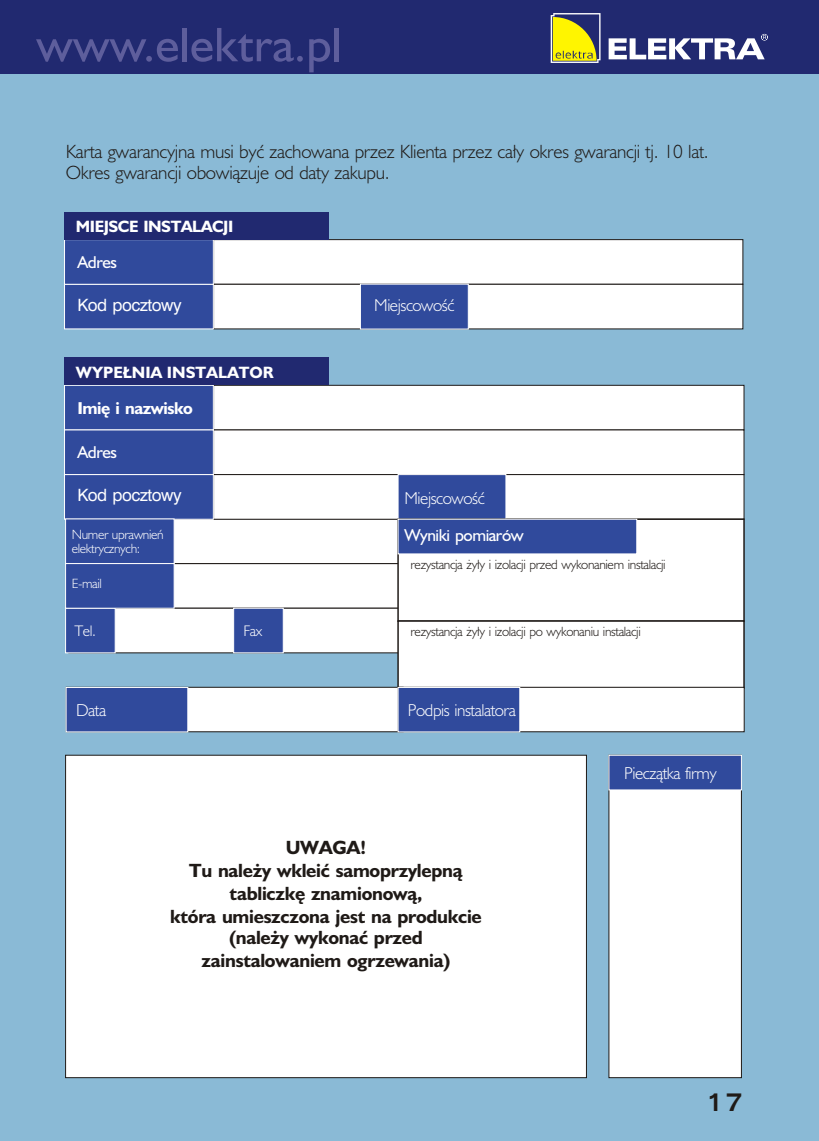
<style>
.page{position:relative;width:819px;height:1141px;background:#8abad6}
.page>*{position:absolute;margin:0;border:0;box-sizing:border-box;transform-origin:0 0}
.t1{font:21px "Humanst 970 PL";color:#1f1a17}
.t2{font:700 17.5px/23.1px "Humanst 521 PL";letter-spacing:-.015em;color:#1f1a17;text-align:center}
.t3{font:300 17.5px/20.7px "Humanst 521 Lt PL";letter-spacing:-.015em;color:#1f1a17}
.t4{font:300 15.75px "Humanst 521 Lt PL";letter-spacing:-.03em;color:#fff}
.t5{font:15.75px "Humanst 521 PL";letter-spacing:-.03em;color:#fff}
.t6{font:15.75px "Swis 721 PL";letter-spacing:-.03em;color:#fff}
.t7{font:700 15.75px "Humanst 521 PL";letter-spacing:-.03em;color:#fff}
.t8{font:700 15.05px "Humanst 521 PL";color:#fff}
.t9{font:700 15.05px "Humanst 521 PL";letter-spacing:-.03em;color:#fff}
.t10{font:300 14px "Humanst 521 Lt PL";letter-spacing:-.03em;color:#fff}
.t11{font:300 12.25px "Humanst 521 Lt PL";letter-spacing:-.03em;color:#1f1a17}
.t12{font:300 12.25px/14.3px "Humanst 521 Lt PL";letter-spacing:-.03em;color:#fff}
</style>
<div class="page">
<div style="left:0;top:0;width:819px;height:74px;background:#212970"></div>
<svg style="left:551px;top:13px;width:50px;height:50px"></svg>
<svg style="left:609px;top:34px;width:159px;height:25px"></svg>
<svg style="left:36px;top:39px;width:142px;height:23px"></svg>
<div style="left:182px;top:28px;width:5px;height:33px;background:#5e5e9c"></div>
<svg style="left:191px;top:28px;width:112px;height:34px"></svg>
<svg style="left:309px;top:39px;width:21px;height:33px"></svg>
<hr style="left:335px;top:28px;width:4px;height:33px;background:#5e5e9c">
<div style="left:609px;top:755px;width:133px;height:323px;background:#fff;border:1px solid #1f1a17"></div>
<div style="left:65px;top:755px;width:522px;height:323px;background:#fff;border:1px solid #1f1a17"></div>
<div style="left:213px;top:239px;width:530px;height:46px;background:#fff;border:1px solid #1f1a17"></div>
<div style="left:213px;top:284px;width:530px;height:45px;background:#fff;border:1px solid #1f1a17"></div>
<div style="left:68px;top:563px;width:339px;height:46px;background:#fff"></div>
<div style="left:68px;top:519px;width:339px;height:45px;background:#fff;border:1px solid #1f1a17"></div>
<div style="left:68px;top:608px;width:339px;height:45px;background:#fff;border:1px solid #1f1a17"></div>
<div style="left:213px;top:385px;width:531px;height:45px;background:#fff;border:1px solid #1f1a17"></div>
<div style="left:213px;top:430px;width:531px;height:45px;background:#fff"></div>
<div style="left:213px;top:474px;width:531px;height:46px;background:#fff;border:1px solid #1f1a17"></div>
<div style="left:64px;top:284px;width:150px;height:45px;background:#304a9c"></div>
<div style="left:64px;top:239px;width:150px;height:46px;background:#304a9c;border:1px solid #fff"></div>
<div style="left:65px;top:212px;width:264px;height:28px;background:#212970"></div>
<div style="left:64px;top:385px;width:150px;height:45px;background:#304a9c;border:1px solid #fff"></div>
<div style="left:65px;top:357px;width:264px;height:28px;background:#212970"></div>
<div style="left:64px;top:430px;width:150px;height:45px;background:#304a9c"></div>
<div style="left:64px;top:474px;width:150px;height:46px;background:#304a9c;border:1px solid #fff"></div>
<div style="left:398px;top:474px;width:108px;height:46px;background:#304a9c;border:1px solid #fff"></div>
<div style="left:65px;top:608px;width:51px;height:45px;background:#304a9c;border:1px solid #fff"></div>
<div style="left:233px;top:608px;width:51px;height:45px;background:#304a9c;border:1px solid #fff"></div>
<div style="left:65px;top:519px;width:110px;height:45px;background:#304a9c;border:1px solid #fff"></div>
<div style="left:65px;top:563px;width:110px;height:46px;background:#304a9c;border:1px solid #fff"></div>
<div style="left:360px;top:284px;width:109px;height:45px;background:#304a9c;border:1px solid #fff"></div>
<div style="left:609px;top:755px;width:133px;height:35px;background:#304a9c;border:1px solid #fff"></div>
<div style="left:397px;top:518px;width:348px;height:104px;background:#fff;border:1px solid #1f1a17"></div>
<div style="left:397px;top:620px;width:348px;height:69px;background:#fff;border:1px solid #1f1a17"></div>
<div style="left:398px;top:519px;width:239px;height:35px;background:#304a9c"></div>
<div style="left:66px;top:687px;width:338px;height:45px;background:#fff;border:1px solid #1f1a17"></div>
<div style="left:66px;top:687px;width:122px;height:45px;background:#304a9c;border:1px solid #fff"></div>
<div style="left:398px;top:687px;width:347px;height:45px;background:#fff;border:1px solid #1f1a17"></div>
<div style="left:398px;top:687px;width:122px;height:45px;background:#304a9c;border:1px solid #fff"></div>
<p class="t3" style="left:66px;top:144px;width:645px">Karta gwarancyjna musi być zachowana przez Klienta przez cały okres gwarancji tj. 10 lat.<br>Okres gwarancji obowiązuje od daty zakupu.</p>
<p class="t9" style="left:76px;top:221px;width:159px">MIEJSCE INSTALACJI</p>
<p class="t5" style="left:78px;top:257px;width:41px">Adres</p>
<p class="t6" style="left:78px;top:299px;width:106px">Kod pocztowy</p>
<p class="t4" style="left:374px;top:300px;width:82px">Miejscowość</p>
<p class="t8" style="left:76px;top:367px;width:199px">WYPEŁNIA INSTALATOR</p>
<p class="t7" style="left:78px;top:402px;width:117px">Imię i nazwisko</p>
<p class="t5" style="left:78px;top:446px;width:41px">Adres</p>
<p class="t6" style="left:78px;top:490px;width:106px">Kod pocztowy</p>
<p class="t4" style="left:404px;top:493px;width:82px">Miejscowość</p>
<p class="t12" style="left:72px;top:529px;width:94px">Numer uprawnień elektrycznych:</p>
<p class="t5" style="left:404px;top:530px;width:121px">Wyniki pomiarów</p>
<p class="t11" style="left:410px;top:560px;width:257px">rezystancja żyły i izolacji przed wykonaniem instalacji</p>
<p class="t12" style="left:72px;top:578px;width:32px">E-mail</p>
<p class="t10" style="left:74px;top:626px;width:23px">Tel.</p>
<p class="t10" style="left:243px;top:626px;width:20px">Fax</p>
<p class="t11" style="left:410px;top:627px;width:232px">rezystancja żyły i izolacji po wykonaniu instalacji</p>
<p class="t4" style="left:76px;top:704px;width:32px">Data</p>
<p class="t4" style="left:408px;top:704px;width:110px">Podpis instalatora</p>
<p class="t2" style="left:170px;top:839px;width:313px">UWAGA!<br>Tu należy wkleić samoprzylepną tabliczkę znamionową,<br>która umieszczona jest na produkcie</p>
<p class="t2" style="left:202px;top:928px;width:250px">(należy wykonać przed zainstalowaniem ogrzewania)</p>
<p class="t4" style="left:624px;top:767px;width:94px">Pieczątka firmy</p>
<p class="t1" style="left:705px;top:1096px;width:40px">17</p>
</div>
